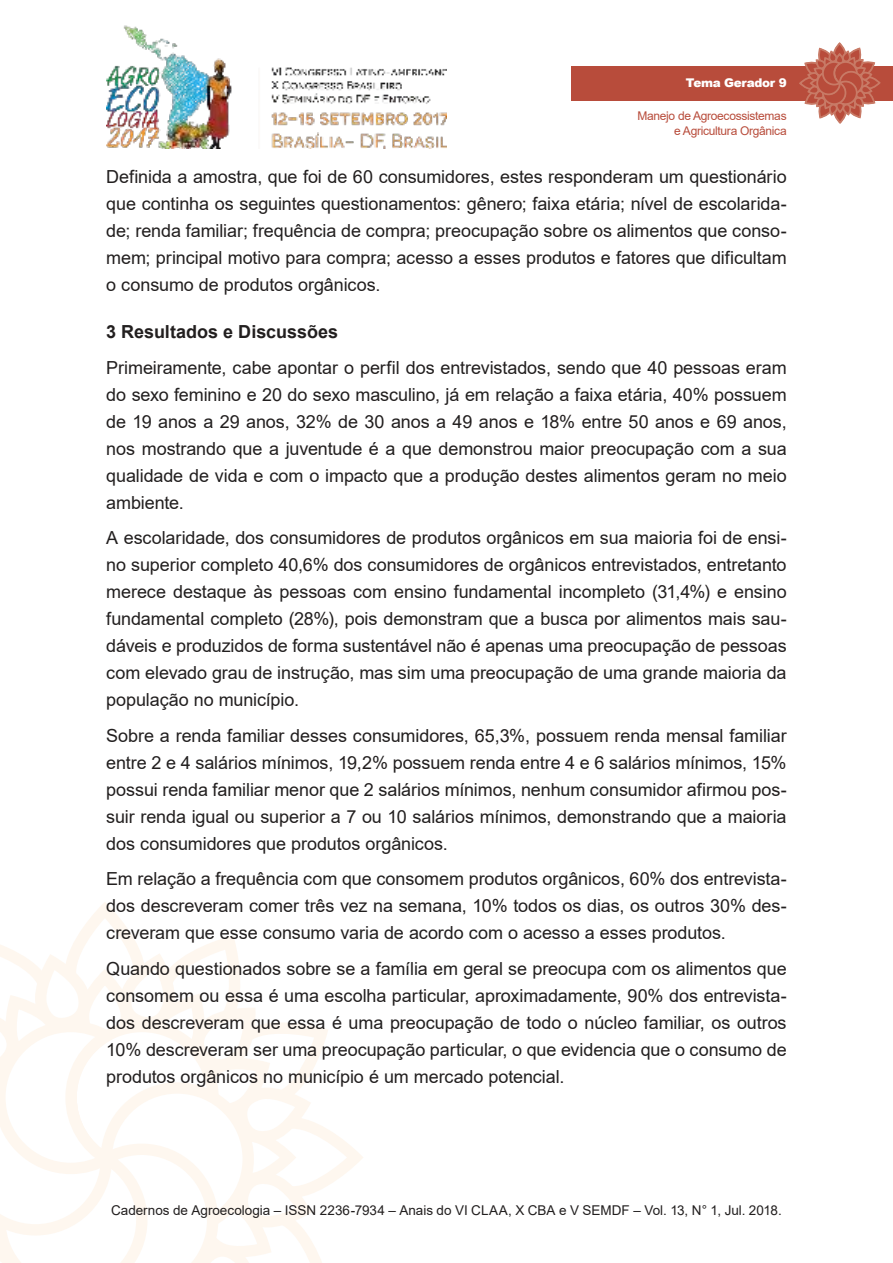
<style>
.page{position:relative;width:893px;height:1263px;background:#fff}
.page>*{position:absolute;margin:0;border:0;box-sizing:border-box;transform-origin:0 0}
.t1{font:18px/27px "Arial";letter-spacing:-.005em;color:#221f1f;text-align:justify}
.t2{font:700 18px "Arial";color:#221f1f}
.t3{font:13.5px "Arial";color:#221f1f}
.t4{font:12px/14.4px "Arial";letter-spacing:-.025em;color:#b84c3b;text-align:right}
.t5{font:900 12px "Arial";letter-spacing:-.025em;color:#fff}
</style>
<div class="page">
<img style="left:106px;top:25px;width:340px;height:124px">
<svg style="left:0;top:910px;width:363px;height:353px"></svg>
<div style="left:571px;top:66px;width:322px;height:34px;background:#b84c3b"></div>
<svg style="left:798px;top:43px;width:83px;height:81px"></svg>
<p class="t5" style="left:686px;top:76px;width:102px">Tema Gerador 9</p>
<p class="t4" style="left:637px;top:110px;width:151px">Manejo de Agroecossistemas e Agricultura Orgânica</p>
<p class="t1" style="left:106px;top:165px;width:682px">Definida a amostra, que foi de 60 consumidores, estes responderam um questionário que continha os seguintes questionamentos: gênero; faixa etária; nível de escolarida&shy;de; renda familiar; frequência de compra; preocupação sobre os alimentos que conso&shy;mem; principal motivo para compra; acesso a esses produtos e fatores que dificultam o consumo de produtos orgânicos.</p>
<p class="t2" style="left:106px;top:325px;width:233px">3 Resultados e Discussões</p>
<p class="t1" style="left:106px;top:356px;width:682px">Primeiramente, cabe apontar o perfil dos entrevistados, sendo que 40 pessoas eram do sexo feminino e 20 do sexo masculino, já em relação a faixa etária, 40% possuem de 19 anos a 29 anos, 32% de 30 anos a 49 anos e 18% entre 50 anos e 69 anos, nos mostrando que a juventude é a que demonstrou maior preocupação com a sua qualidade de vida e com o impacto que a produção destes alimentos geram no meio ambiente.</p>
<p class="t1" style="left:106px;top:526px;width:682px">A escolaridade, dos consumidores de produtos orgânicos em sua maioria foi de ensi&shy;no superior completo 40,6% dos consumidores de orgânicos entrevistados, entretanto merece destaque às pessoas com ensino fundamental incompleto (31,4%) e ensino fundamental completo (28%), pois demonstram que a busca por alimentos mais sau&shy;dáveis e produzidos de forma sustentável não é apenas uma preocupação de pessoas com elevado grau de instrução, mas sim uma preocupação de uma grande maioria da população no município.</p>
<p class="t1" style="left:106px;top:724px;width:682px">Sobre a renda familiar desses consumidores, 65,3%, possuem renda mensal familiar entre 2 e 4 salários mínimos, 19,2% possuem renda entre 4 e 6 salários mínimos, 15% possui renda familiar menor que 2 salários mínimos, nenhum consumidor afirmou pos&shy;suir renda igual ou superior a 7 ou 10 salários mínimos, demonstrando que a maioria dos consumidores que produtos orgânicos.</p>
<p class="t1" style="left:106px;top:867px;width:682px">Em relação a frequência com que consomem produtos orgânicos, 60% dos entrevista&shy;dos descreveram comer três vez na semana, 10% todos os dias, os outros 30% des&shy;creveram que esse consumo varia de acordo com o acesso a esses produtos.</p>
<p class="t1" style="left:106px;top:957px;width:682px">Quando questionados sobre se a família em geral se preocupa com os alimentos que consomem ou essa é uma escolha particular, aproximadamente, 90% dos entrevista&shy;dos descreveram que essa é uma preocupação de todo o núcleo familiar, os outros 10% descreveram ser uma preocupação particular, o que evidencia que o consumo de produtos orgânicos no município é um mercado potencial.</p>
<p class="t3" style="left:111px;top:1205px;width:672px">Cadernos de Agroecologia – ISSN 2236-7934 – Anais do VI CLAA, X CBA e V SEMDF – Vol. 13, N° 1, Jul. 2018.</p>
</div>
